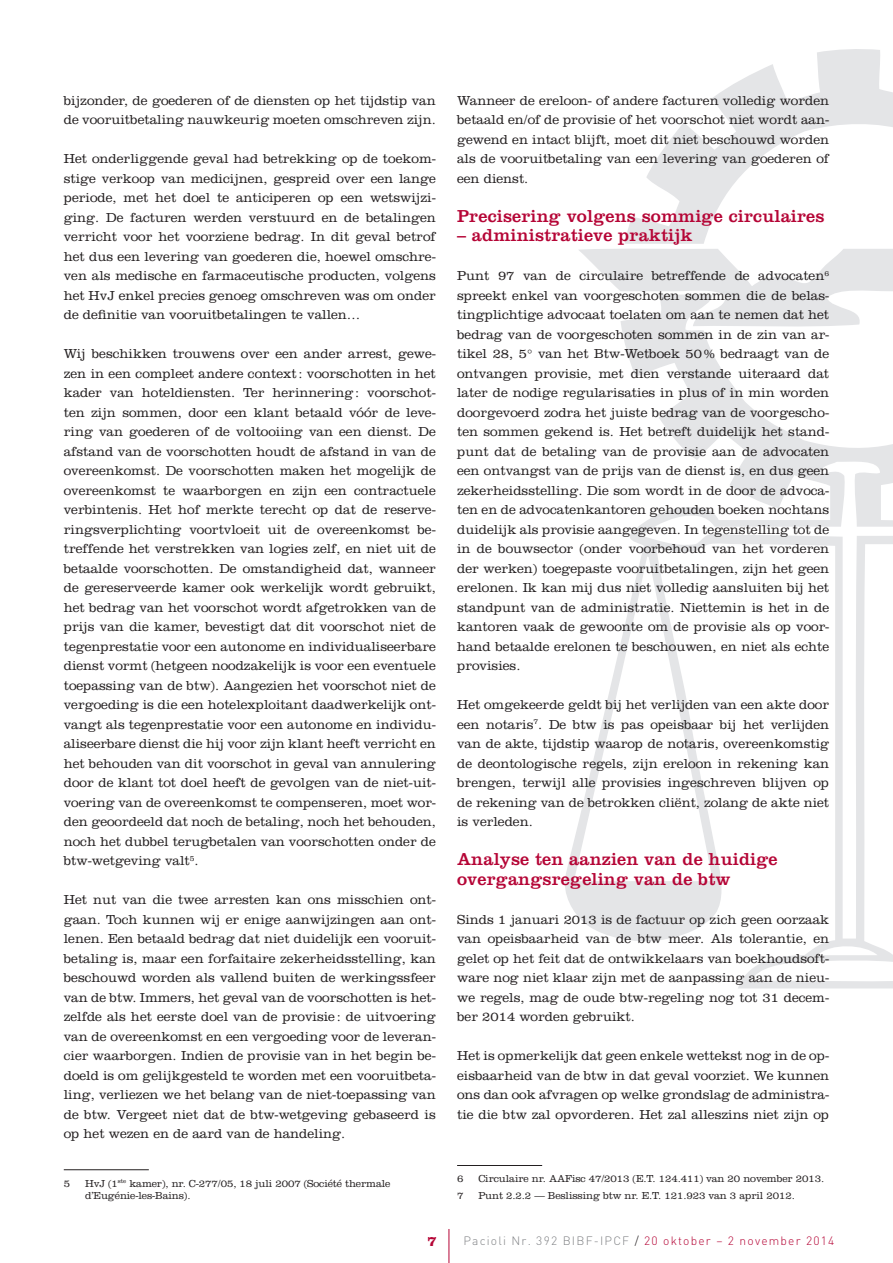
<style>
.page{position:relative;width:893px;height:1263px;background:#fff}
.page>*{position:absolute;margin:0;border:0;box-sizing:border-box;transform-origin:0 0}
.Titel_2{font:18px/19.5px "Clarendon LT Std";letter-spacing:.01em;color:#b50536}
.t1{font:700 14.85px "Clarendon LT Std";color:#b50536}
.Body_W{font:300 13.5px/19.5px "Clarendon LT Std";color:#231f20;text-align:justify}
.Voetnota{font:300 13.5px/19.5px "Clarendon LT Std";color:#231f20}
.t2{font:300 12px "DIN";letter-spacing:.1em;color:#b50536}
.Voetnota-2{font:300 10.5px/12.6px "Clarendon LT Std";letter-spacing:-.01em;color:#231f20}
.s1{color:#808285}
.s2{color:#231f20}
</style>
<div class="page">
<svg style="left:565px;top:49px;width:328px;height:939px"></svg>
<hr style="left:449px;top:1229px;width:1px;height:34px;background:#b50536">
<hr style="left:64px;top:1169px;width:85px;height:1px;background:#231f20">
<hr style="left:457px;top:1165px;width:85px;height:1px;background:#231f20">
<p class="Voetnota" style="left:64px;top:90px;width:374px">bijzonder, de goederen of de diensten op het tijdstip van de vooruitbetaling nauwkeurig moeten omschreven zijn.</p>
<p class="Body_W" style="left:64px;top:149px;width:374px">Het onderliggende geval had betrekking op de toekom&shy;stige verkoop van medicijnen, gespreid over een lange periode, met het doel te anticiperen op een wetswijzi&shy;ging. De facturen werden verstuurd en de betalingen verricht voor het voorziene bedrag. In dit geval betrof het dus een levering van goederen die, hoewel omschre&shy;ven als medische en farmaceutische producten, volgens het HvJ enkel precies genoeg omschreven was om onder de definitie van vooruitbetalingen te vallen…</p>
<p class="Body_W" style="left:64px;top:344px;width:374px">Wij beschikken trouwens over een ander arrest, gewe&shy;zen in een compleet andere context: voorschotten in het kader van hoteldiensten. Ter herinnering: voorschot&shy;ten zijn sommen, door een klant betaald vóór de leve&shy;ring van goederen of de voltooiing van een dienst. De afstand van de voorschotten houdt de afstand in van de overeenkomst. De voorschotten maken het mogelijk de overeenkomst te waarborgen en zijn een contractuele verbintenis. Het hof merkte terecht op dat de reserve&shy;ringsverplichting voortvloeit uit de overeenkomst be&shy;treffende het verstrekken van logies zelf, en niet uit de betaalde voorschotten. De omstandigheid dat, wanneer de gereserveerde kamer ook werkelijk wordt gebruikt, het bedrag van het voorschot wordt afgetrokken van de prijs van die kamer, bevestigt dat dit voorschot niet de tegenprestatie voor een autonome en individualiseerbare dienst vormt (hetgeen noodzakelijk is voor een eventuele toepassing van de btw). Aangezien het voorschot niet de vergoeding is die een hotelexploitant daadwerkelijk ont&shy;vangt als tegenprestatie voor een autonome en individu&shy;aliseerbare dienst die hij voor zijn klant heeft verricht en het behouden van dit voorschot in geval van annulering door de klant tot doel heeft de gevolgen van de niet-uit&shy;voering van de overeenkomst te compenseren, moet wor&shy;den geoordeeld dat noch de betaling, noch het behouden, noch het dubbel terugbetalen van voorschotten onder de btw-wetgeving valt<sup>5</sup>.</p>
<p class="Body_W" style="left:64px;top:890px;width:374px">Het nut van die twee arresten kan ons misschien ont&shy;gaan. Toch kunnen wij er enige aanwijzingen aan ont&shy;lenen. Een betaald bedrag dat niet duidelijk een vooruit&shy;betaling is, maar een forfaitaire zekerheidsstelling, kan beschouwd worden als vallend buiten de werkingssfeer van de btw. Immers, het geval van de voorschotten is het&shy;zelfde als het eerste doel van de provisie : de uitvoering van de overeenkomst en een vergoeding voor de leveran&shy;cier waarborgen. Indien de provisie van in het begin be&shy;doeld is om gelijkgesteld te worden met een vooruitbeta&shy;ling, verliezen we het belang van de niet-toepassing van de btw. Vergeet niet dat de btw-wetgeving gebaseerd is op het wezen en de aard van de handeling.</p>
<p class="Voetnota-2" style="left:64px;top:1177px;width:8px">5</p>
<p class="Voetnota-2" style="left:85px;top:1177px;width:307px">HvJ (1<sup>ste</sup> kamer), nr. C-277/05, 18 juli 2007 (Société thermale d’Eugénie-les-Bains).</p>
<p class="Body_W" style="left:457px;top:90px;width:374px">Wanneer de ereloon- of andere facturen volledig worden betaald en/of de provisie of het voorschot niet wordt aan&shy;gewend en intact blijft, moet dit niet beschouwd worden als de vooruitbetaling van een levering van goederen of een dienst.</p>
<p class="Titel_2" style="left:457px;top:206px;width:369px">Precisering volgens sommige circulaires</p>
<p class="Titel_2" style="left:457px;top:225px;width:237px">– administratieve praktijk</p>
<p class="Body_W" style="left:457px;top:266px;width:374px">Punt 97 van de circulaire betreffende de advocaten<sup>6 </sup>spreekt enkel van voorgeschoten sommen die de belas&shy;tingplichtige advocaat toelaten om aan te nemen dat het bedrag van de voorgeschoten sommen in de zin van ar&shy;tikel 28, 5° van het Btw-Wetboek 50% bedraagt van de ontvangen provisie, met dien verstande uiteraard dat later de nodige regularisaties in plus of in min worden doorgevoerd zodra het juiste bedrag van de voorgescho&shy;ten sommen gekend is. Het betreft duidelijk het stand&shy;punt dat de betaling van de provisie aan de advocaten een ontvangst van de prijs van de dienst is, en dus geen zekerheidsstelling. Die som wordt in de door de advoca&shy;ten en de advocatenkantoren gehouden boeken nochtans duidelijk als provisie aangegeven. In tegenstelling tot de in de bouwsector (onder voorbehoud van het vorderen der werken) toegepaste vooruitbetalingen, zijn het geen erelonen. Ik kan mij dus niet volledig aansluiten bij het standpunt van de administratie. Niettemin is het in de kantoren vaak de gewoonte om de provisie als op voor&shy;hand betaalde erelonen te beschouwen, en niet als echte provisies.</p>
<p class="Body_W" style="left:457px;top:695px;width:374px">Het omgekeerde geldt bij het verlijden van een akte door een notaris<sup>7</sup>. De btw is pas opeisbaar bij het verlijden van de akte, tijdstip waarop de notaris, overeenkomstig de deontologische regels, zijn ereloon in rekening kan brengen, terwijl alle provisies ingeschreven blijven op de rekening van de betrokken cliënt, zolang de akte niet is verleden.</p>
<p class="Titel_2" style="left:457px;top:849px;width:322px">Analyse ten aanzien van de huidige overgangsregeling van de btw</p>
<p class="Body_W" style="left:457px;top:909px;width:374px">Sinds 1 januari 2013 is de factuur op zich geen oorzaak van opeisbaarheid van de btw meer. Als tolerantie, en gelet op het feit dat de ontwikkelaars van boekhoudsoft&shy;ware nog niet klaar zijn met de aanpassing aan de nieu&shy;we regels, mag de oude btw-regeling nog tot 31 decem&shy;ber 2014 worden gebruikt.</p>
<p class="Body_W" style="left:457px;top:1046px;width:374px">Het is opmerkelijk dat geen enkele wettekst nog in de op&shy;eisbaarheid van de btw in dat geval voorziet. We kunnen ons dan ook afvragen op welke grondslag de administra&shy;tie die btw zal opvorderen. Het zal alleszins niet zijn op</p>
<p class="Voetnota-2" style="left:457px;top:1172px;width:8px">6</p>
<p class="Voetnota-2" style="left:478px;top:1172px;width:347px">Circulaire nr. AAFisc 47/2013 (E.T. 124.411) van 20 november 2013.</p>
<p class="Voetnota-2" style="left:457px;top:1189px;width:8px">7</p>
<p class="Voetnota-2" style="left:478px;top:1189px;width:318px">Punt 2.2.2 — Beslissing btw nr. E.T. 121.923 van 3 april 2012.</p>
<p class="t1" style="left:427px;top:1232px;width:11px">7</p>
<p class="t2" style="left:463px;top:1233px;width:372px"><span class="s1">Pacioli Nr. 392 BIBF-IPCF</span> <span class="s2">/</span> 20 oktober – 2 november 2014</p>
</div>
